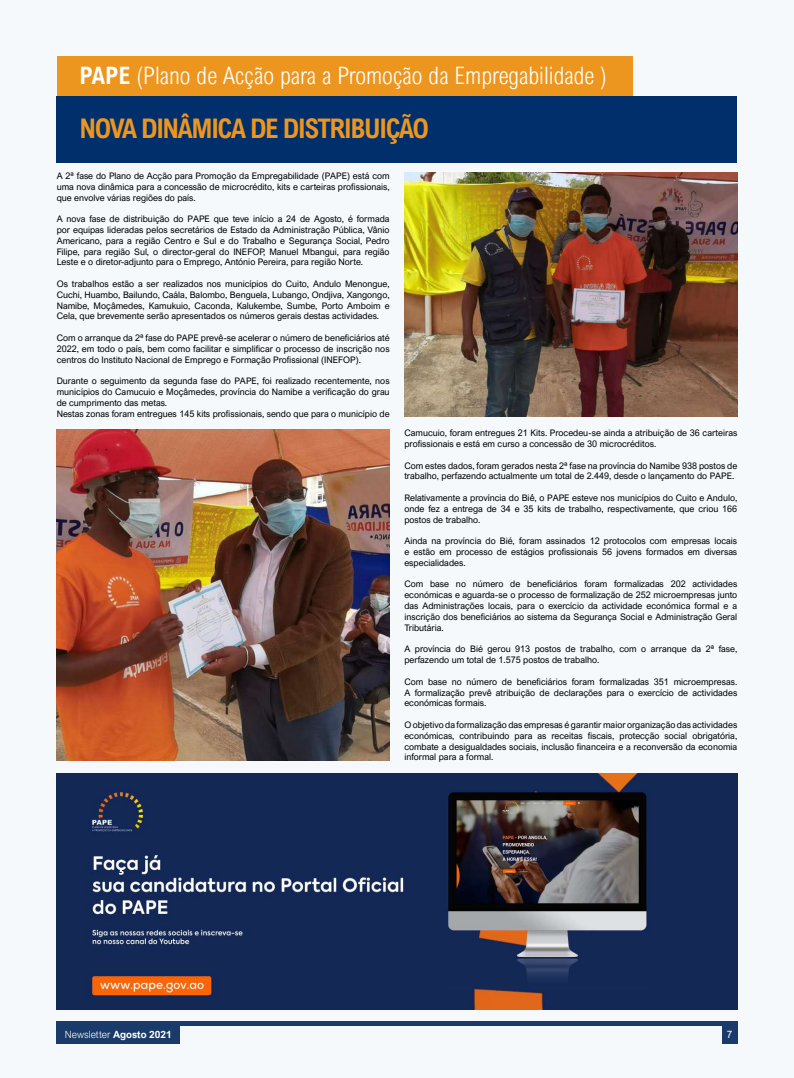
<style>
.page{position:relative;width:794px;height:1078px;background:#fff}
.page>*{position:absolute;margin:0;border:0;box-sizing:border-box;transform-origin:0 0}
.t1{font:700 27px "Arial Nova Cond";letter-spacing:-.05em;color:#ed961f}
.t2{font:300 24px "Arial Nova Cond";color:#fff}
.t3{font:300 10px "Arial Nova";color:#fff}
.t4{font:10px "Arial Nova";color:#fff}
.t5{font:9px/10.8px "Arial Nova";color:#000001;text-align:justify}
.s1{font-weight:700}
</style>
<div class="page">
<div style="left:0;top:0;width:794px;height:1077px;background:#f5f9fc"></div>
<div style="left:57px;top:1020px;width:123px;height:23px;background:#1a3b69"></div>
<div style="left:57px;top:1020px;width:680px;height:5px;background:#1a3b69"></div>
<div style="left:722px;top:1020px;width:15px;height:23px;background:#1a3b69"></div>
<img style="left:404px;top:172px;width:333px;height:244px">
<img style="left:57px;top:429px;width:332px;height:331px">
<img style="left:57px;top:773px;width:680px;height:235px">
<div style="left:57px;top:57px;width:575px;height:39px;background:#ed961f"></div>
<div style="left:57px;top:96px;width:680px;height:67px;background:#002f6c"></div>
<h2 class="t2" style="left:79px;top:61px;width:529px"><span class="s1">PAPE</span> (Plano de Acção para a Promoção da Empregabilidade )</h2>
<h1 class="t1" style="left:79px;top:111px;width:351px">NOVA DINÂMICA DE DISTRIBUIÇÃO</h1>
<p class="t5" style="left:57px;top:170px;width:334px">A 2ª fase do Plano de Acção para Promoção da Empregabilidade (PAPE) está com uma nova dinâmica para a concessão de microcrédito, kits e carteiras profissionais, que envolve várias regiões do país.</p>
<p class="t5" style="left:57px;top:213px;width:334px">A nova fase de distribuição do PAPE que teve início a 24 de Agosto, é formada por equipas lideradas pelos secretários de Estado da Administração Pública, Vânio Americano, para a região Centro e Sul e do Trabalho e Segurança Social, Pedro Filipe, para região Sul, o director-geral do INEFOP, Manuel Mbangui, para região Leste e o diretor-adjunto para o Emprego, António Pereira, para região Norte.</p>
<p class="t5" style="left:57px;top:278px;width:334px">Os trabalhos estão a ser realizados nos municípios do Cuito, Andulo Menongue, Cuchi, Huambo, Bailundo, Caála, Balombo, Benguela, Lubango, Ondjiva, Xangongo, Namibe, Moçâmedes, Kamukuio, Caconda, Kalukembe, Sumbe, Porto Amboim e Cela, que brevemente serão apresentados os números gerais destas actividades.</p>
<p class="t5" style="left:57px;top:332px;width:334px">Com o arranque da 2ª fase do PAPE prevê-se acelerar o número de beneficiários até 2022, em todo o país, bem como facilitar e simplificar o processo de inscrição nos centros do Instituto Nacional de Emprego e Formação Profissional (INEFOP).</p>
<p class="t5" style="left:57px;top:375px;width:334px;text-align:left">Durante o seguimento da segunda fase do PAPE, foi realizado recentemente, nos municípios do Camucuio e Moçâmedes, província do Namibe a verificação do grau de cumprimento das metas.<br>Nestas zonas foram entregues 145 kits profissionais, sendo que para o município de</p>
<p class="t5" style="left:404px;top:427px;width:334px">Camucuio, foram entregues 21 Kits. Procedeu-se ainda a atribuição de 36 carteiras profissionais e está em curso a concessão de 30 microcréditos.</p>
<p class="t5" style="left:404px;top:460px;width:334px">Com estes dados, foram gerados nesta 2ª fase na província do Namibe 938 postos de trabalho, perfazendo actualmente um total de 2.449, desde o lançamento do PAPE.</p>
<p class="t5" style="left:404px;top:492px;width:334px">Relativamente a província do Bié́, o PAPE esteve nos municípios do Cuito e Andulo, onde fez a entrega de 34 e 35 kits de trabalho, respectivamente, que criou 166 postos de trabalho.</p>
<p class="t5" style="left:404px;top:535px;width:334px">Ainda na província do Bié, foram assinados 12 protocolos com empresas locais e estão em processo de estágios profissionais 56 jovens formados em diversas especialidades.</p>
<p class="t5" style="left:404px;top:578px;width:334px">Com base no número de beneficiários foram formalizadas 202 actividades económicas e aguarda-se o processo de formalização de 252 microempresas junto das Administrações locais, para o exercício da actividade económica formal e a inscrição dos beneficiários ao sistema da Segurança Social e Administração Geral Tributária.</p>
<p class="t5" style="left:404px;top:643px;width:334px">A província do Bié gerou 913 postos de trabalho, com o arranque da 2ª fase, perfazendo um total de 1.575 postos de trabalho.</p>
<p class="t5" style="left:404px;top:676px;width:334px">Com base no número de beneficiários foram formalizadas 351 microempresas.<br>A formalização prevê atribuição de declarações para o exercício de actividades económicas formais.</p>
<p class="t5" style="left:404px;top:719px;width:334px">O objetivo da formalização das empresas é garantir maior organização das actividades económicas, contribuindo para as receitas fiscais, protecção social obrigatória, combate a desigualdades sociais, inclusão financeira e a reconversão da economia informal para a formal.</p>
<p class="t3" style="left:65px;top:1028px;width:108px">Newsletter <span class="s1">Agosto 2021</span></p>
<p class="t4" style="left:727px;top:1028px;width:7px">7</p>
</div>
